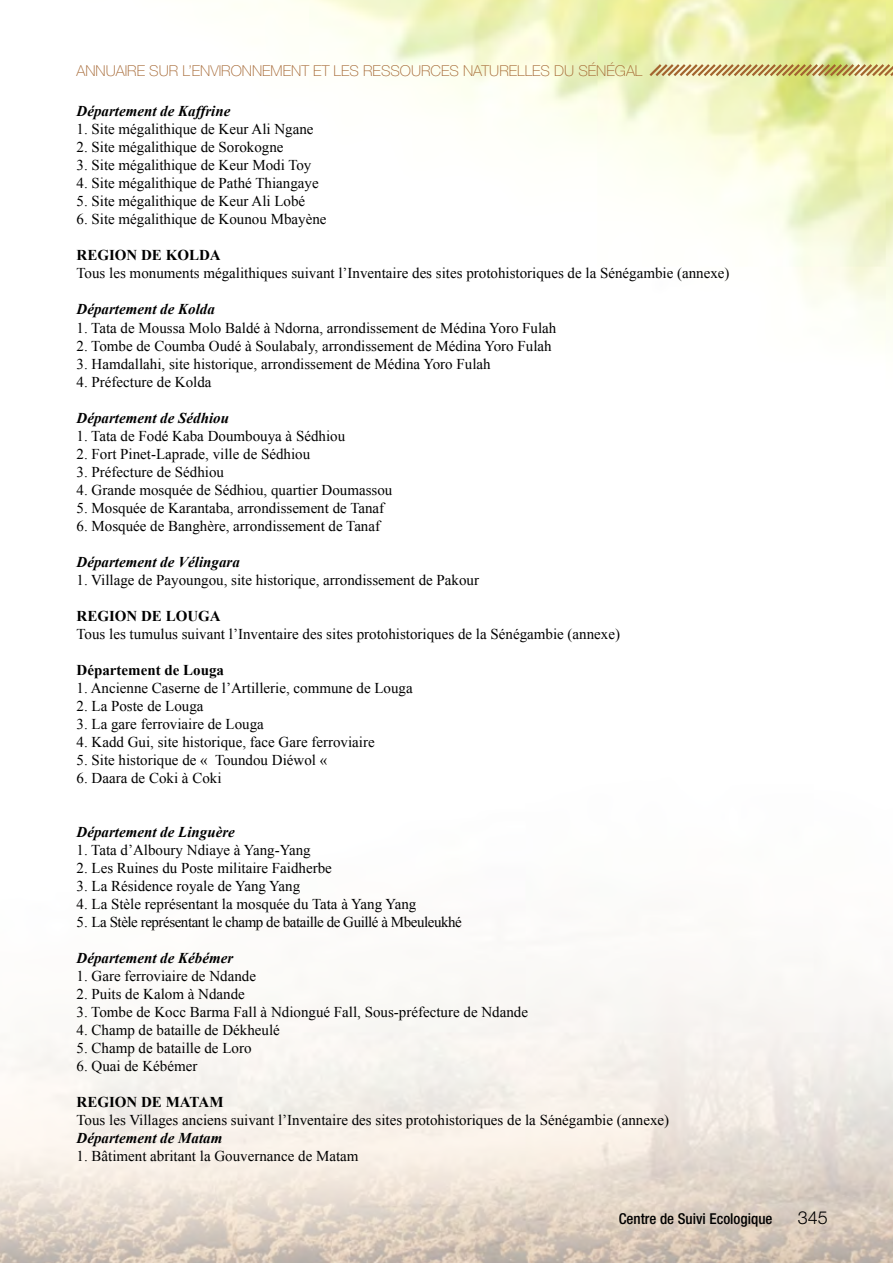
<style>
.page{position:relative;width:893px;height:1263px;background:#fff}
.page>*{position:absolute;margin:0;border:0;box-sizing:border-box;transform-origin:0 0}
.t1{font:300 18px "Helvetica Neue LT Pro";color:#000}
.t2{font:15px "Times New Roman";color:#000}
.t3{font:italic 700 15px "Times New Roman";color:#000}
.t4{font:100 15px "Helvetica Neue LT Pro";color:#a3642f}
.t5{font:700 15px "Times New Roman";color:#000}
.t6{font:15px "Times New Roman";letter-spacing:-.03em;color:#000}
.t7{font:500 condensed 15px "Helvetica Neue LT Pro";color:#000}
</style>
<div class="page">
<img style="left:0;top:977px;width:893px;height:286px">
<img style="left:263px;top:0;width:630px;height:341px">
<svg style="left:647px;top:62px;width:246px;height:17px;background:#d2c285"></svg>
<p class="t4" style="left:77px;top:62px;width:567px">ANNUAIRE SUR L’ENVIRONNEMENT ET LES RESSOURCES NATURELLES DU SÉNÉGAL</p>
<p class="t3" style="left:77px;top:101px;width:155px">Département de Kaffrine</p>
<p class="t2" style="left:77px;top:119px;width:239px">1. Site mégalithique de Keur Ali Ngane</p>
<p class="t2" style="left:77px;top:137px;width:209px">2. Site mégalithique de Sorokogne</p>
<p class="t2" style="left:77px;top:155px;width:236px">3. Site mégalithique de Keur Modi Toy</p>
<p class="t2" style="left:77px;top:173px;width:244px">4. Site mégalithique de Pathé Thiangaye</p>
<p class="t2" style="left:77px;top:191px;width:230px">5. Site mégalithique de Keur Ali Lobé</p>
<p class="t2" style="left:77px;top:209px;width:251px">6. Site mégalithique de Kounou Mbayène</p>
<p class="t5" style="left:77px;top:245px;width:146px">REGION DE KOLDA</p>
<p class="t2" style="left:77px;top:263px;width:655px">Tous les monuments mégalithiques suivant l’Inventaire des sites protohistoriques de la Sénégambie (annexe)</p>
<p class="t3" style="left:77px;top:299px;width:140px">Département de Kolda</p>
<p class="t2" style="left:77px;top:317px;width:481px">1. Tata de Moussa Molo Baldé à Ndorna, arrondissement de Médina Yoro Fulah</p>
<p class="t2" style="left:77px;top:335px;width:477px">2. Tombe de Coumba Oudé à Soulabaly, arrondissement de Médina Yoro Fulah</p>
<p class="t2" style="left:77px;top:353px;width:416px">3. Hamdallahi, site historique, arrondissement de Médina Yoro Fulah</p>
<p class="t2" style="left:77px;top:371px;width:136px">4. Préfecture de Kolda</p>
<p class="t3" style="left:77px;top:407px;width:154px">Département de Sédhiou</p>
<p class="t2" style="left:77px;top:425px;width:270px">1. Tata de Fodé Kaba Doumbouya à Sédhiou</p>
<p class="t2" style="left:77px;top:443px;width:235px">2. Fort Pinet-Laprade, ville de Sédhiou</p>
<p class="t2" style="left:77px;top:461px;width:149px">3. Préfecture de Sédhiou</p>
<p class="t2" style="left:77px;top:479px;width:317px">4. Grande mosquée de Sédhiou, quartier Doumassou</p>
<p class="t2" style="left:77px;top:497px;width:309px">5. Mosquée de Karantaba, arrondissement de Tanaf</p>
<p class="t2" style="left:77px;top:515px;width:305px">6. Mosquée de Banghère, arrondissement de Tanaf</p>
<p class="t3" style="left:77px;top:551px;width:165px">Département de Vélingara</p>
<p class="t2" style="left:77px;top:569px;width:404px">1. Village de Payoungou, site historique, arrondissement de Pakour</p>
<p class="t5" style="left:77px;top:605px;width:146px">REGION DE LOUGA</p>
<p class="t2" style="left:77px;top:623px;width:545px">Tous les tumulus suivant l’Inventaire des sites protohistoriques de la Sénégambie (annexe)</p>
<p class="t5" style="left:77px;top:659px;width:149px">Département de Louga</p>
<p class="t2" style="left:77px;top:677px;width:338px">1. Ancienne Caserne de l’Artillerie, commune de Louga</p>
<p class="t2" style="left:77px;top:695px;width:129px">2. La Poste de Louga</p>
<p class="t2" style="left:77px;top:713px;width:189px">3. La gare ferroviaire de Louga</p>
<p class="t2" style="left:77px;top:731px;width:300px">4. Kadd Gui, site historique, face Gare ferroviaire</p>
<p class="t2" style="left:77px;top:749px;width:252px">5. Site historique de « Toundou Diéwol «</p>
<p class="t2" style="left:77px;top:767px;width:146px">6. Daara de Coki à Coki</p>
<p class="t3" style="left:77px;top:821px;width:160px">Département de Linguère</p>
<p class="t2" style="left:77px;top:839px;width:236px">1. Tata d’Alboury Ndiaye à Yang-Yang</p>
<p class="t2" style="left:77px;top:857px;width:257px">2. Les Ruines du Poste militaire Faidherbe</p>
<p class="t2" style="left:77px;top:875px;width:225px">3. La Résidence royale de Yang Yang</p>
<p class="t2" style="left:77px;top:893px;width:341px">4. La Stèle représentant la mosquée du Tata à Yang Yang</p>
<p class="t6" style="left:77px;top:911px;width:387px">5. La Stèle représentant le champ de bataille de Guillé à Mbeuleukhé</p>
<p class="t3" style="left:77px;top:947px;width:158px">Département de Kébémer</p>
<p class="t2" style="left:77px;top:965px;width:181px">1. Gare ferroviaire de Ndande</p>
<p class="t2" style="left:77px;top:983px;width:170px">2. Puits de Kalom à Ndande</p>
<p class="t2" style="left:77px;top:1001px;width:453px">3. Tombe de Kocc Barma Fall à Ndiongué Fall, Sous-préfecture de Ndande</p>
<p class="t2" style="left:77px;top:1019px;width:205px">4. Champ de bataille de Dékheulé</p>
<p class="t2" style="left:77px;top:1037px;width:176px">5. Champ de bataille de Loro</p>
<p class="t2" style="left:77px;top:1055px;width:122px">6. Quai de Kébémer</p>
<p class="t5" style="left:77px;top:1091px;width:148px">REGION DE MATAM</p>
<p class="t2" style="left:77px;top:1109px;width:594px">Tous les Villages anciens suivant l’Inventaire des sites protohistoriques de la Sénégambie (annexe)</p>
<p class="t3" style="left:77px;top:1127px;width:147px">Département de Matam</p>
<p class="t2" style="left:77px;top:1145px;width:284px">1. Bâtiment abritant la Gouvernance de Matam</p>
<p class="t7" style="left:619px;top:1210px;width:155px">Centre de Suivi Ecologique</p>
<p class="t1" style="left:798px;top:1206px;width:32px">345</p>
</div>
